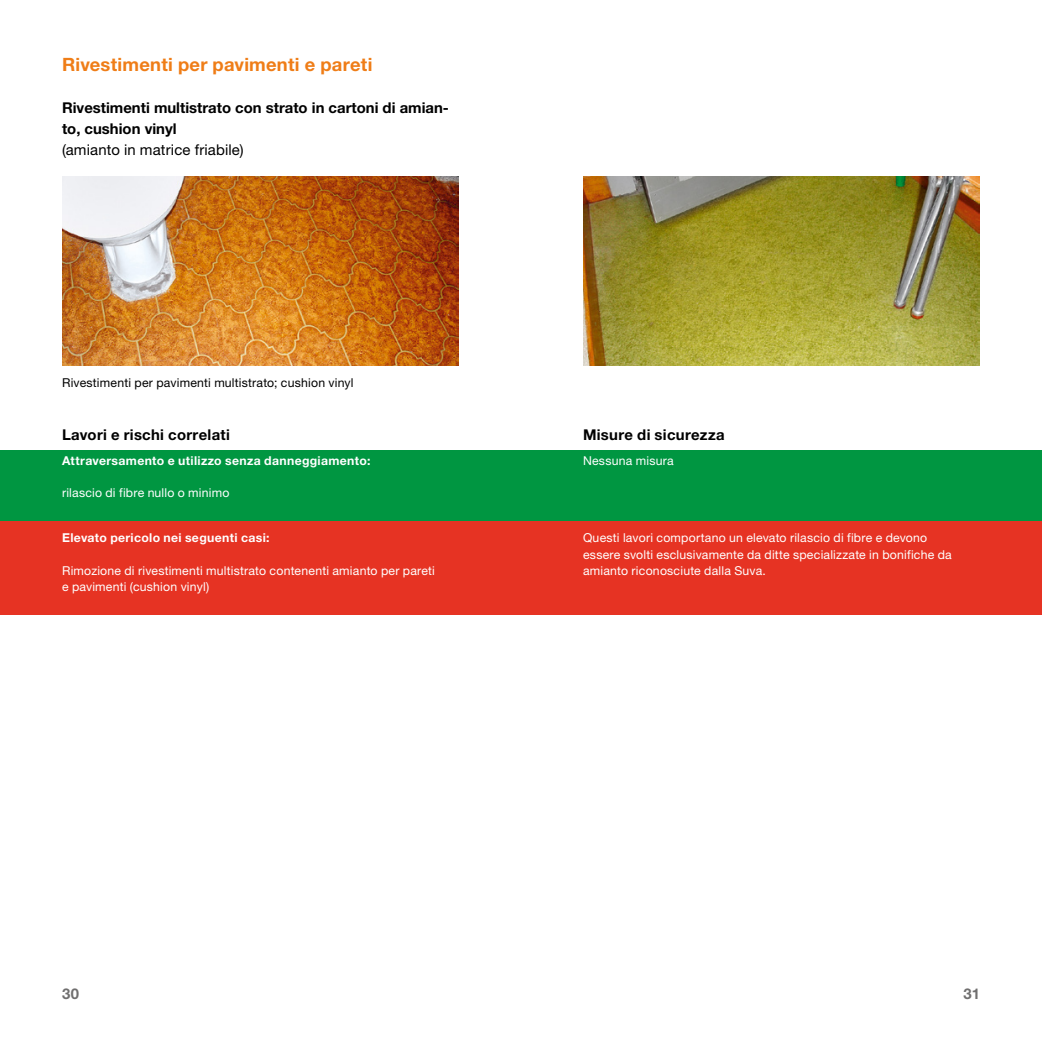
<style>
.page{position:relative;width:1042px;height:1042px;background:#fff}
.page>*{position:absolute;margin:0;border:0;box-sizing:border-box;transform-origin:0 0}
.t1{font:700 18.38px "Helvetica Neue LT Std";letter-spacing:.01em;color:#ef7d17}
.t2{font:700 14.88px/21px "Helvetica Neue LT Std";color:#000}
.t3{font:14.88px "Helvetica Neue LT Std";letter-spacing:.01em;color:#000}
.t4{font:700 14.88px "Helvetica Neue LT Std";letter-spacing:.02em;color:#000}
.t5{font:700 14.88px "Helvetica Neue LT Std";letter-spacing:.025em;color:#000}
.t6{font:700 14.88px "Helvetica Neue LT Std";color:#706f6f}
.t7{font:12.25px/16.1px "Helvetica Neue LT Std";letter-spacing:.015em;color:#fff}
.t8{font:700 12.25px "Helvetica Neue LT Std";letter-spacing:.025em;color:#fff}
.t9{font:12.25px "Helvetica Neue LT Std";letter-spacing:.015em;color:#000}
</style>
<div class="page">
<div style="left:0;top:450px;width:1042px;height:71px;background:#009641"></div>
<div style="left:0;top:521px;width:1042px;height:93px;background:#e63323"></div>
<img style="left:62px;top:176px;width:397px;height:190px">
<img style="left:583px;top:176px;width:397px;height:190px">
<h1 class="t1" style="left:62px;top:53px;width:312px">Rivestimenti per pavimenti e pareti</h1>
<p class="t2" style="left:62px;top:97px;width:388px">Rivestimenti multistrato con strato in cartoni di amian&shy;to, cushion vinyl</p>
<p class="t3" style="left:62px;top:141px;width:183px">(amianto in matrice friabile)</p>
<p class="t9" style="left:62px;top:375px;width:293px">Rivestimenti per pavimenti multistrato; cushion vinyl</p>
<p class="t4" style="left:62px;top:425px;width:169px">Lavori e rischi correlati</p>
<p class="t5" style="left:583px;top:425px;width:143px">Misure di sicurezza</p>
<p class="t8" style="left:62px;top:453px;width:310px">Attraversamento e utilizzo senza danneggiamento:</p>
<p class="t7" style="left:62px;top:485px;width:169px">rilascio di fibre nullo o minimo</p>
<p class="t7" style="left:583px;top:453px;width:92px">Nessuna misura</p>
<p class="t8" style="left:62px;top:530px;width:209px">Elevato pericolo nei seguenti casi:</p>
<p class="t7" style="left:62px;top:562px;width:374px">Rimozione di rivestimenti multistrato contenenti amianto per pareti e pavimenti (cushion vinyl)</p>
<p class="t7" style="left:583px;top:530px;width:370px">Questi lavori comportano un elevato rilascio di fibre e devono essere svolti esclusivamente da ditte specializzate in bonifiche da amianto riconosciute dalla Suva.</p>
<p class="t6" style="left:62px;top:984px;width:19px">30</p>
<p class="t6" style="left:963px;top:984px;width:18px">31</p>
</div>
